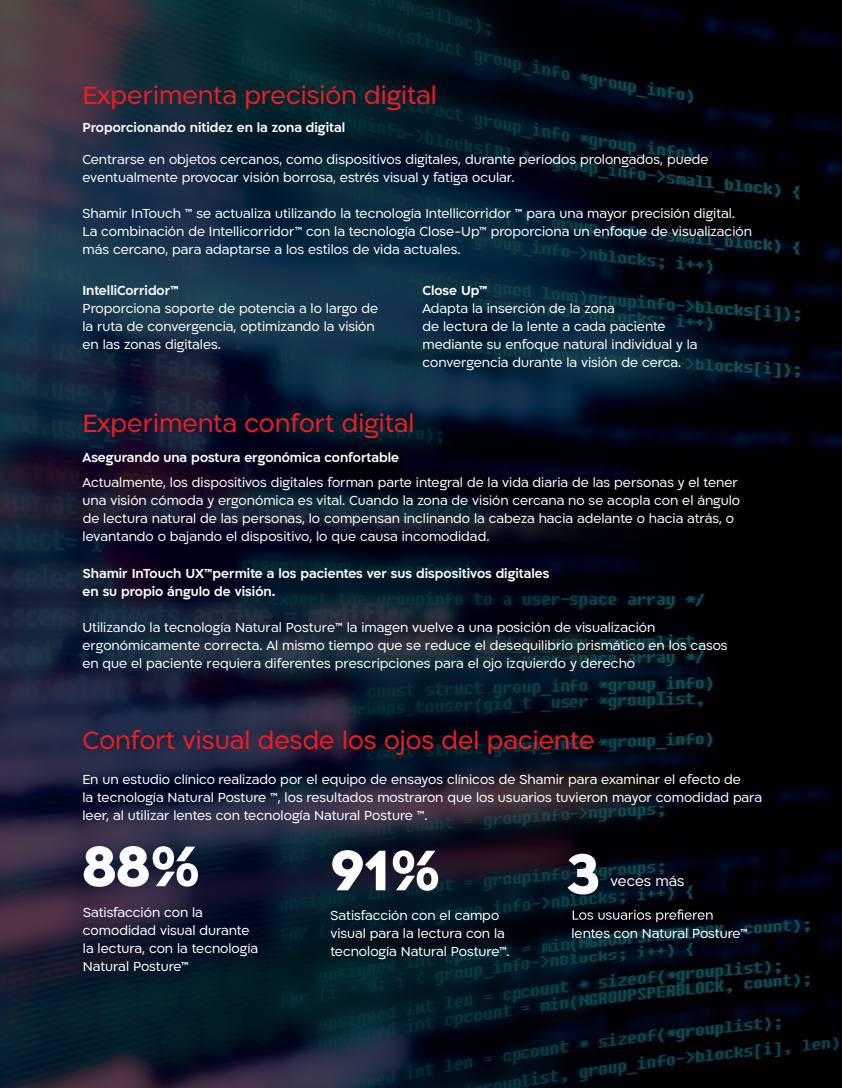
<style>
.page{position:relative;width:842px;height:1088px;background:#fff}
.page>*{position:absolute;margin:0;border:0;box-sizing:border-box;transform-origin:0 0}
.t1{font:700 65.38px "Ploni DL1.1 AAA";color:#fff}
.t2{font:28.62px "Ploni DL1.1 AAA";color:#ee1d23}
.t3{font:16.38px "Ploni DL1.1 AAA";color:#fff}
.t4{font:15px/18px "Ploni DL1.1 AAA";color:#fff}
.t5{font:15px/18px "Ploni DL1.1 AAA D Bold";color:#fff}
</style>
<div class="page">
<img style="left:0;top:0;width:842px;height:1088px">
<svg style="left:572px;top:908px;width:140px;height:14px;background:#2e2e33"></svg>
<svg style="left:84px;top:846px;width:114px;height:41px"></svg>
<svg style="left:332px;top:850px;width:53px;height:40px"></svg>
<svg style="left:393px;top:850px;width:45px;height:41px"></svg>
<h2 class="t2" style="left:82px;top:79px;width:356px">Experimenta precisión digital</h2>
<p class="t5" style="left:82px;top:119px;width:264px">Proporcionando nitidez en la zona digital</p>
<p class="t4" style="left:82px;top:151px;width:627px">Centrarse en objetos cercanos, como dispositivos digitales, durante períodos prolongados, puede eventualmente provocar visión borrosa, estrés visual y fatiga ocular.</p>
<p class="t4" style="left:82px;top:205px;width:671px">Shamir InTouch ™ se actualiza utilizando la tecnología Intellicorridor ™ para una mayor precisión digital.<br>La combinación de Intellicorridor™ con la tecnología Close-Up™ proporciona un enfoque de visualización más cercano, para adaptarse a los estilos de vida actuales.</p>
<p class="t5" style="left:82px;top:281px;width:98px">IntelliCorridor™</p>
<p class="t4" style="left:82px;top:299px;width:297px">Proporciona soporte de potencia a lo largo de la ruta de convergencia, optimizando la visión en las zonas digitales.</p>
<p class="t5" style="left:422px;top:281px;width:66px">Close Up™</p>
<p class="t4" style="left:422px;top:299px;width:277px">Adapta la inserción de la zona<br>de lectura de la lente a cada paciente mediante su enfoque natural individual y la convergencia durante la visión de cerca.</p>
<h2 class="t2" style="left:82px;top:406px;width:333px">Experimenta confort digital</h2>
<p class="t5" style="left:82px;top:448px;width:318px">Asegurando una postura ergonómica confortable</p>
<p class="t4" style="left:83px;top:474px;width:659px">Actualmente, los dispositivos digitales forman parte integral de la vida diaria de las personas y el tener una visión cómoda y ergonómica es vital. Cuando la zona de visión cercana no se acopla con el ángulo de lectura natural de las personas, lo compensan inclinando la cabeza hacia adelante o hacia atrás, o levantando o bajando el dispositivo, lo que causa incomodidad.</p>
<p class="t5" style="left:83px;top:564px;width:468px">Shamir InTouch UX™permite a los pacientes ver sus dispositivos digitales en su propio ángulo de visión.</p>
<p class="t4" style="left:82px;top:619px;width:646px">Utilizando la tecnología Natural Posture™ la imagen vuelve a una posición de visualización ergonómicamente correcta. Al mismo tiempo que se reduce el desequilibrio prismático en los casos en que el paciente requiera diferentes prescripciones para el ojo izquierdo y derecho</p>
<h2 class="t2" style="left:82px;top:723px;width:514px">Confort visual desde los ojos del paciente</h2>
<p class="t4" style="left:82px;top:770px;width:681px">En un estudio clínico realizado por el equipo de ensayos clínicos de Shamir para examinar el efecto de<br>la tecnología Natural Posture ™, los resultados mostraron que los usuarios tuvieron mayor comodidad para leer, al utilizar lentes con tecnología Natural Posture ™.</p>
<p class="t4" style="left:83px;top:903px;width:177px">Satisfacción con la comodidad visual durante la lectura, con la tecnología<br>Natural Posture™</p>
<p class="t4" style="left:330px;top:906px;width:181px">Satisfacción con el campo visual para la lectura con la tecnología Natural Posture™.</p>
<h1 class="t1" style="left:567px;top:831px;width:34px">3</h1>
<p class="t3" style="left:610px;top:872px;width:75px">veces más</p>
<p class="t4" style="left:571px;top:924px;width:178px">lentes con Natural Posture™</p>
</div>
